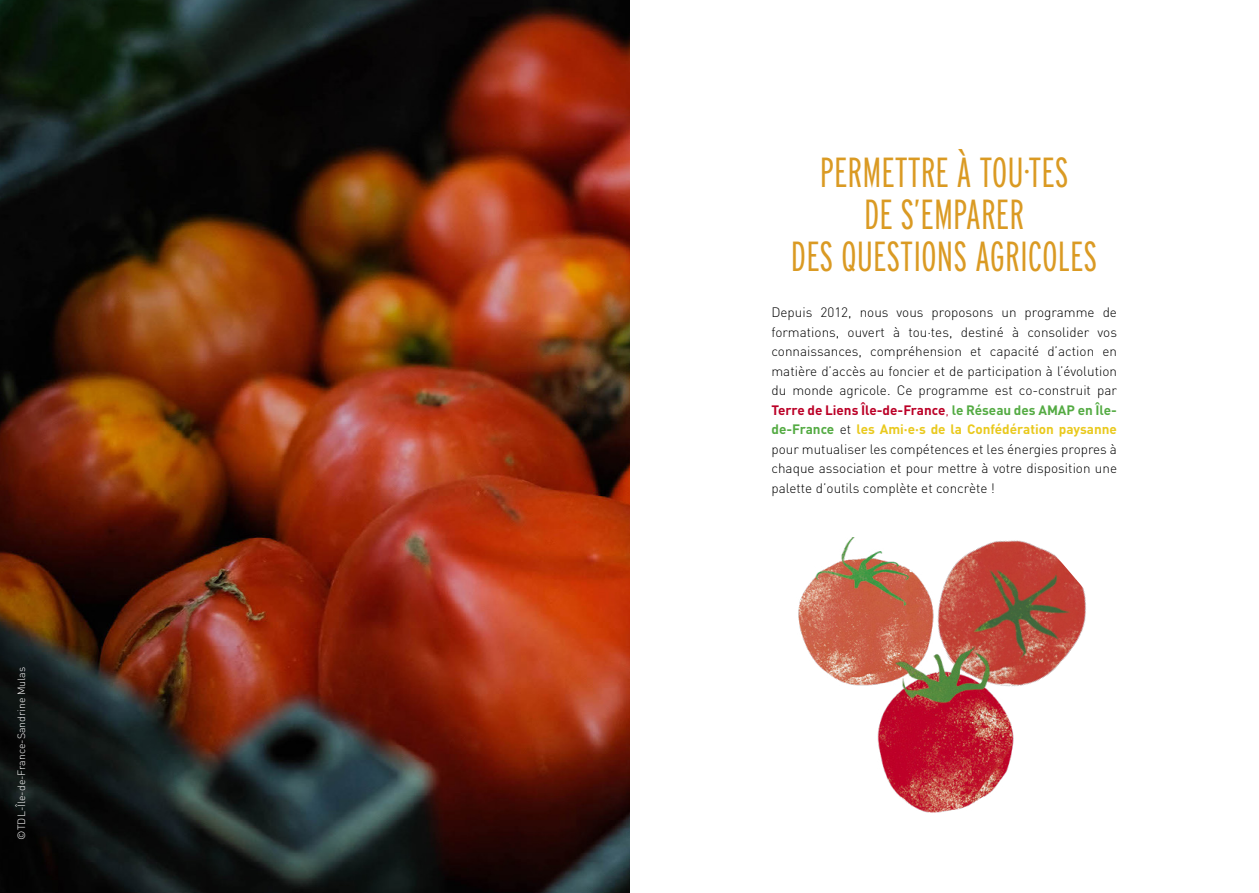
<style>
.page{position:relative;width:1259px;height:893px;background:#fff}
.page>*{position:absolute;margin:0;border:0;box-sizing:border-box;transform-origin:0 0}
.t1{font:300 42px/42px "Interstate Compressed";color:#da9a23;text-align:center}
.t2{font:300 13.5px/19.5px "DINOT";color:#000;text-align:justify}
.t3{font:300 10.5px "DINOT";color:#fff}
.s1{font-weight:700;color:#bb0027}
.s2{color:#bb0027}
.s3{font-weight:700;color:#54ab43}
.s4{font-weight:700;color:#e9c91e}
</style>
<div class="page">
<img style="left:0;top:0;width:629px;height:893px">
<img style="left:798px;top:538px;width:101px;height:148px">
<img style="left:899px;top:540px;width:187px;height:144px">
<img style="left:859px;top:643px;width:170px;height:170px">
<p class="t3" style="left:15px;top:839px;width:174px;rotate:-90deg">©TDL-Île-de-France-Sandrine Mulas</p>
<h1 class="t1" style="left:791px;top:151px;width:308px">PERMETTRE À TOU·TES<br>DE S’EMPARER<br>DES QUESTIONS AGRICOLES</h1>
<p class="t2" style="left:771px;top:303px;width:347px">Depuis 2012, nous vous proposons un programme de formations, ouvert à tou·tes, destiné à consolider vos connaissances, compréhension et capacité d’action en matière d’accès au foncier et de participation à l’évolution du monde agricole. Ce programme est co-construit par <span class="s1">Terre de Liens Île-de-France</span><span class="s2">,</span> <span class="s3">le Réseau des AMAP en Île&shy;de-France</span> et <span class="s4">les Ami·e·s de la Confédération paysanne </span>pour mutualiser les compétences et les énergies propres à chaque association et pour mettre à votre disposition une palette d’outils complète et concrète !</p>
</div>
